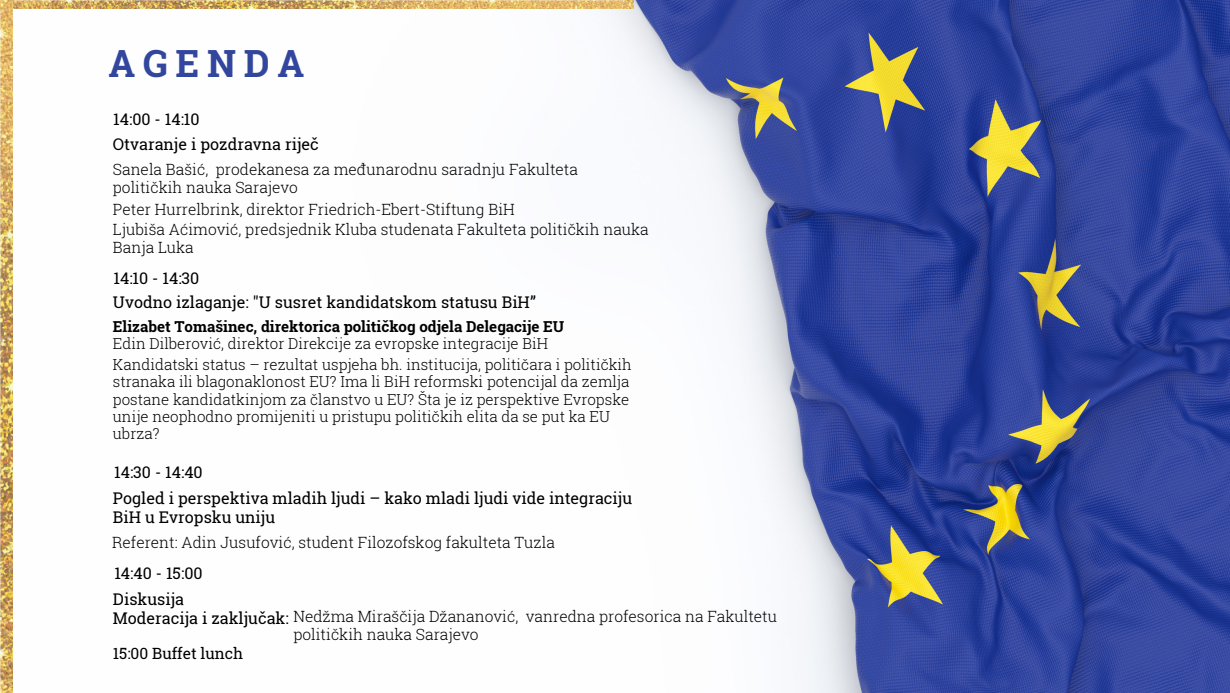
<style>
.page{position:relative;width:1230px;height:693px;background:#fff}
.page>*{position:absolute;margin:0;border:0;box-sizing:border-box;transform-origin:0 0}
.t1{font:700 37.5px "Roboto Slab";letter-spacing:.205em;color:#32469d}
.t2{font:16.1px/18.8px "Roboto Slab";color:#000}
.t3{font:16px "Roboto Slab";color:#000}
.t4{font:300 15.5px/18px "Roboto Slab";color:#000}
.t5{font:15.5px "Roboto Slab";color:#000}
.t6{font:300 15.1px/17.2px "Roboto Slab";color:#000}
.t7{font:700 15.1px "Roboto Slab";color:#000}
</style>
<div class="page">
<img style="left:12px;top:0;width:1218px;height:693px">
<img style="left:12px;top:0;width:622px;height:8px">
<img style="left:0;top:0;width:12px;height:693px">
<h1 class="t1" style="left:109px;top:37px;width:197px">AGENDA</h1>
<p class="t3" style="left:113px;top:108px;width:88px">14:00 - 14:10</p>
<p class="t4" style="left:113px;top:160px;width:467px">Sanela Bašić, prodekanesa za međunarodnu saradnju Fakulteta političkih nauka Sarajevo</p>
<p class="t4" style="left:113px;top:200px;width:403px">Peter Hurrelbrink, direktor Friedrich-Ebert-Stiftung BiH</p>
<p class="t2" style="left:113px;top:135px;width:208px">Otvaranje i pozdravna riječ</p>
<p class="t4" style="left:113px;top:219px;width:537px">Ljubiša Aćimović, predsjednik Kluba studenata Fakulteta političkih nauka<br>Banja Luka</p>
<p class="t3" style="left:114px;top:267px;width:87px">14:10 - 14:30</p>
<p class="t7" style="left:113px;top:316px;width:453px">Elizabet Tomašinec, direktorica političkog odjela Delegacije EU</p>
<p class="t6" style="left:113px;top:333px;width:520px;line-height:20.8px">Edin Dilberović, direktor Direkcije za evropske integracije BiH<br>Kandidatski status – rezultat uspjeha bh. institucija, političara i političkih</p>
<p class="t6" style="left:113px;top:373px;width:518px">stranaka ili blagonaklonost EU? Ima li BiH reformski potencijal da zemlja postane kandidatkinjom za članstvo u EU? Šta je iz perspektive Evropske unije neophodno promijeniti u pristupu političkih elita da se put ka EU ubrza?</p>
<p class="t3" style="left:114px;top:461px;width:90px">14:30 - 14:40</p>
<p class="t2" style="left:113px;top:489px;width:521px">Pogled i perspektiva mladih ljudi – kako mladi ljudi vide integraciju<br>BiH u Evropsku uniju</p>
<p class="t4" style="left:112px;top:533px;width:444px">Referent: Adin Jusufović, student Filozofskog fakulteta Tuzla</p>
<p class="t3" style="left:114px;top:562px;width:90px">14:40 - 15:00</p>
<p class="t2" style="left:113px;top:589px;width:177px">Diskusija<br>Moderacija i zaključak:</p>
<p class="t5" style="left:113px;top:643px;width:132px">15:00 Buffet lunch</p>
<p class="t2" style="left:113px;top:293px;width:425px">Uvodno izlaganje: "U susret kandidatskom statusu BiH”</p>
<p class="t4" style="left:293px;top:607px;width:485px">Nedžma Miraščija Džananović, vanredna profesorica na Fakultetu političkih nauka Sarajevo</p>
</div>
